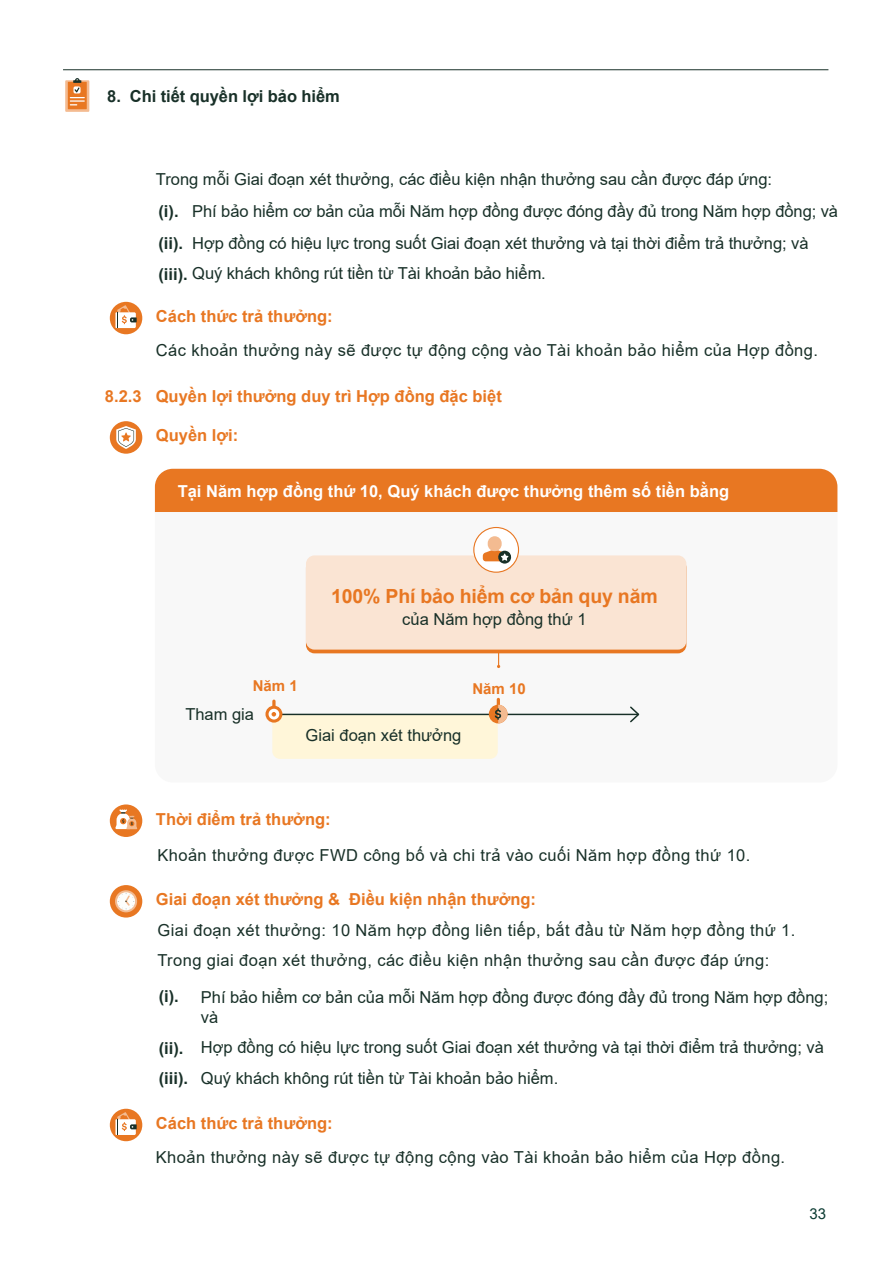
<style>
.page{position:relative;width:893px;height:1263px;background:#fff}
.page>*{position:absolute;margin:0;border:0;box-sizing:border-box;transform-origin:0 0}
.t1{font:700 19.5px "Arial";letter-spacing:-.01em;color:#e87722}
.t2{font:16.5px/30.3px "Arial";color:#183028}
.t3{font:16.5px/30.3px "Arial";letter-spacing:.025em;color:#183028}
.t4{font:700 16.5px "Arial";color:#e87722}
.t5{font:700 16.5px "Arial";color:#fff}
.t6{font:700 16.5px/30.3px "Arial";letter-spacing:-.005em;color:#183028}
.t7{font:700 15px "Arial";color:#e87722}
.t8{font:15px "Arial";color:#0b3b32}
.s1{font-weight:700}
</style>
<div class="page">
<div style="left:155px;top:469px;width:682px;height:313px;background:#f8f8f8;border-radius:18px"></div>
<div style="left:272px;top:715px;width:226px;height:44px;background:#fff6d9;border-radius:8px"></div>
<div style="left:306px;top:559px;width:380px;height:94px;background:#e87722;border-radius:9px"></div>
<div style="left:155px;top:469px;width:682px;height:43px;background:#e87722"></div>
<hr style="left:63px;top:69px;width:765px;height:1px;background:#183028">
<svg style="left:65px;top:78px;width:24px;height:34px"></svg>
<svg style="left:497px;top:653px;width:3px;height:15px"></svg>
<hr style="left:274px;top:714px;width:364px;height:1px;background:#183028">
<svg style="left:629px;top:706px;width:11px;height:17px"></svg>
<svg style="left:272px;top:700px;width:4px;height:13px"></svg>
<svg style="left:265px;top:706px;width:17px;height:17px"></svg>
<svg style="left:269px;top:709px;width:10px;height:10px"></svg>
<svg style="left:272px;top:712px;width:4px;height:4px"></svg>
<div style="left:489px;top:705px;width:18px;height:18px;background:#e87722;border-radius:50%"></div>
<svg style="left:495px;top:698px;width:12px;height:25px"></svg>
<div style="left:306px;top:555px;width:380px;height:95px;background:#fae4d3;border-radius:9px"></div>
<svg style="left:473px;top:527px;width:46px;height:46px"></svg>
<div style="left:488px;top:536px;width:14px;height:15px;background:#f3bb91;border-radius:7px"></div>
<svg style="left:483px;top:550px;width:29px;height:14px"></svg>
<div style="left:110px;top:302px;width:32px;height:32px;background:#e87722;border-radius:50%"></div>
<svg style="left:115px;top:305px;width:22px;height:23px"></svg>
<div style="left:110px;top:1109px;width:32px;height:32px;background:#e87722;border-radius:50%"></div>
<svg style="left:115px;top:1112px;width:22px;height:23px"></svg>
<div style="left:110px;top:421px;width:32px;height:33px;background:#e87722;border-radius:50%"></div>
<svg style="left:116px;top:426px;width:20px;height:23px"></svg>
<div style="left:110px;top:804px;width:32px;height:33px;background:#e87722;border-radius:50%"></div>
<svg style="left:115px;top:809px;width:22px;height:20px"></svg>
<div style="left:110px;top:885px;width:32px;height:32px;background:#e87722;border-radius:50%"></div>
<svg style="left:115px;top:890px;width:22px;height:22px"></svg>
<svg style="left:117px;top:892px;width:18px;height:18px"></svg>
<svg style="left:118px;top:893px;width:16px;height:16px"></svg>
<p class="t6" style="left:107px;top:81px;width:234px">8. Chi tiết quyền lợi bảo hiểm</p>
<p class="t2" style="left:156px;top:162px;width:684px;line-height:32.7px">Trong mỗi Giai đoạn xét thưởng, các điều kiện nhận thưởng sau cần được đáp ứng:<br><span class="s1">(i).</span> Phí bảo hiểm cơ bản của mỗi Năm hợp đồng được đóng đầy đủ trong Năm hợp đồng; và</p>
<p class="t2" style="left:158px;top:228px;width:652px;text-indent:34px">Hợp đồng có hiệu lực trong suốt Giai đoạn xét thưởng và tại thời điểm trả thưởng; và <span class="s1">(iii).</span> Quý khách không rút tiền từ Tài khoản bảo hiểm.</p>
<p class="t6" style="left:158px;top:228px;width:26px">(ii).</p>
<p class="t4" style="left:156px;top:305px;width:178px">Cách thức trả thưởng:</p>
<p class="t3" style="left:156px;top:335px;width:664px">Các khoản thưởng này sẽ được tự động cộng vào Tài khoản bảo hiểm của Hợp đồng.</p>
<p class="t4" style="left:105px;top:384px;width:398px">8.2.3 Quyền lợi thưởng duy trì Hợp đồng đặc biệt</p>
<p class="t4" style="left:156px;top:424px;width:84px">Quyền lợi:</p>
<p class="t5" style="left:178px;top:479px;width:553px">Tại Năm hợp đồng thứ 10, Quý khách được thưởng thêm số tiền bằng</p>
<p class="t1" style="left:331px;top:582px;width:328px">100% Phí bảo hiểm cơ bản quy năm</p>
<p class="t2" style="left:402px;top:604px;width:186px">của Năm hợp đồng thứ 1</p>
<p class="t7" style="left:253px;top:675px;width:47px">Năm 1</p>
<p class="t7" style="left:472px;top:678px;width:55px">Năm 10</p>
<p class="t2" style="left:185px;top:699px;width:70px">Tham gia</p>
<p class="t2" style="left:306px;top:720px;width:157px">Giai đoạn xét thưởng</p>
<p class="t4" style="left:156px;top:807px;width:176px">Thời điểm trả thưởng:</p>
<p class="t3" style="left:157px;top:839px;width:594px">Khoản thưởng được FWD công bố và chi trả vào cuối Năm hợp đồng thứ 10.</p>
<p class="t4" style="left:156px;top:888px;width:382px">Giai đoạn xét thưởng &amp; Điều kiện nhận thưởng:</p>
<p class="t3" style="left:157px;top:915px;width:640px">Giai đoạn xét thưởng: 10 Năm hợp đồng liên tiếp, bắt đầu từ Năm hợp đồng thứ 1.<br>Trong giai đoạn xét thưởng, các điều kiện nhận thưởng sau cần được đáp ứng:</p>
<p class="t6" style="left:159px;top:982px;width:22px">(i).</p>
<p class="t6" style="left:159px;top:1033px;width:31px">(ii). (iii).</p>
<p class="t2" style="left:201px;top:987px;width:629px;line-height:19.8px">Phí bảo hiểm cơ bản của mỗi Năm hợp đồng được đóng đầy đủ trong Năm hợp đồng; và</p>
<p class="t2" style="left:201px;top:1032px;width:625px">Hợp đồng có hiệu lực trong suốt Giai đoạn xét thưởng và tại thời điểm trả thưởng; và<br>Quý khách không rút tiền từ Tài khoản bảo hiểm.</p>
<p class="t4" style="left:156px;top:1111px;width:178px">Cách thức trả thưởng:</p>
<p class="t3" style="left:156px;top:1142px;width:631px">Khoản thưởng này sẽ được tự động cộng vào Tài khoản bảo hiểm của Hợp đồng.</p>
<p class="t8" style="left:810px;top:1203px;width:18px">33</p>
</div>
